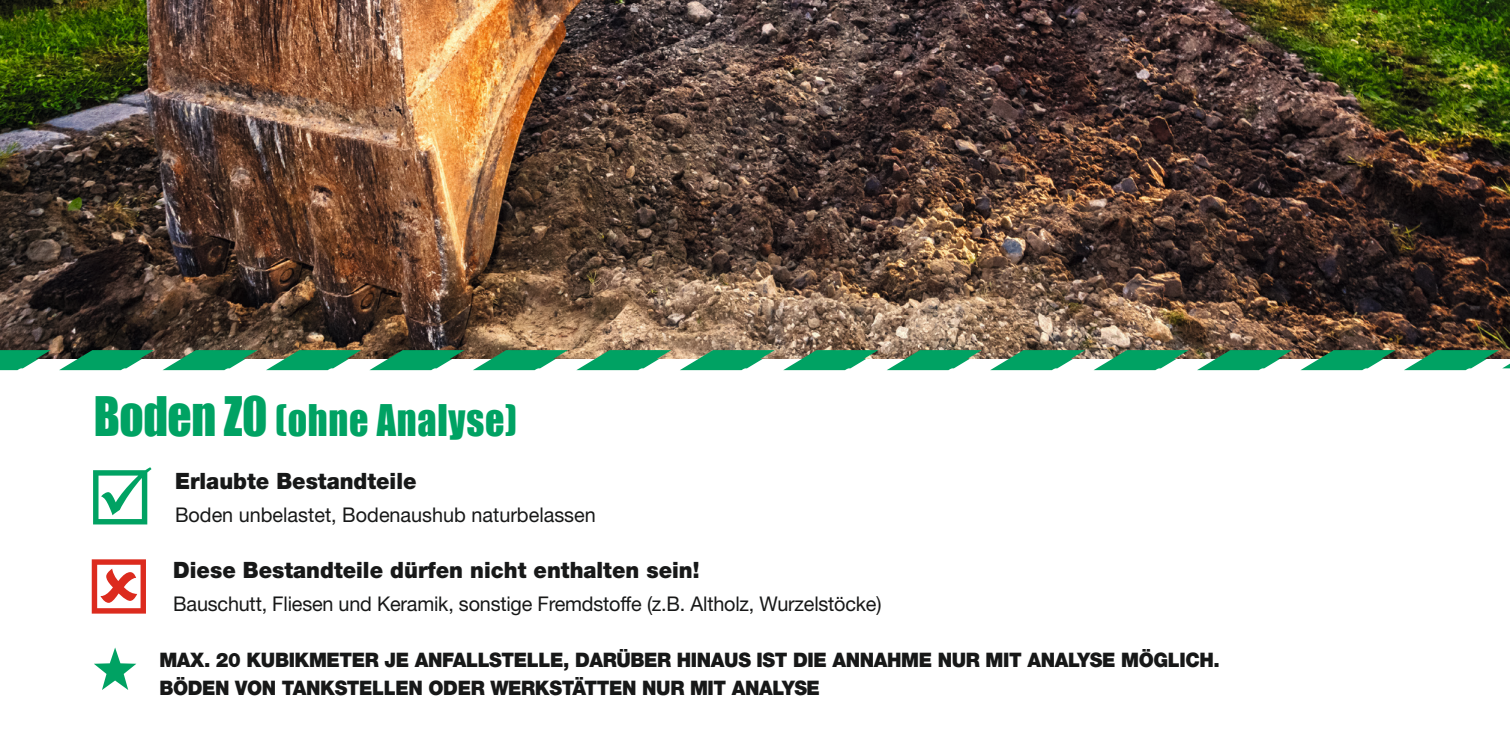
<style>
.page{position:relative;width:1510px;height:738px;background:#fff}
.page>*{position:absolute;margin:0;border:0;box-sizing:border-box;transform-origin:0 0}
.t1{font:40px "Impact";letter-spacing:.02em;color:#00a263;scale:.95 1}
.t2{font:900 22.5px "Helvetica Neue LT Std";color:#171818;scale:.95 1}
.t3{font:20.25px "Helvetica Neue LT Std";letter-spacing:-.01em;color:#171818}
.t4{font:900 20px/27.5px "Helvetica Neue LT Std";letter-spacing:-.02em;color:#171818;scale:.95 1}
.s1{font-size:50px}
.s2{color:#00a263}
</style>
<div class="page">
<svg style="left:1509px;top:348px;width:1px;height:20px"></svg>
<img style="left:0;top:0;width:1509px;height:358px">
<svg style="left:0;top:348px;width:1487px;height:22px"></svg>
<svg style="left:94px;top:647px;width:42px;height:42px"></svg>
<h1 class="t1" style="left:94px;top:388px;width:447px"><span class="s1">Boden Z0</span> (ohne Analyse)</h1>
<p class="t2" style="left:175px;top:467px;width:256px">Erlaubte Bestandteile</p>
<p class="t3" style="left:87px;top:502px;width:510px"><span class="s2">☑</span> Boden unbelastet, Bodenaushub naturbelassen</p>
<p class="t2" style="left:173px;top:556px;width:555px">Diese Bestandteile dürfen nicht enthalten sein!</p>
<p class="t3" style="left:173px;top:591px;width:710px">Bauschutt, Fliesen und Keramik, sonstige Fremdstoffe (z.B. Altholz, Wurzelstöcke)</p>
<p class="t4" style="left:159px;top:646px;width:1117px">MAX. 20 KUBIKMETER JE ANFALLSTELLE, DARÜBER HINAUS IST DIE ANNAHME NUR MIT ANALYSE MÖGLICH.<br>BÖDEN VON TANKSTELLEN ODER WERKSTÄTTEN NUR MIT ANALYSE</p>
</div>
